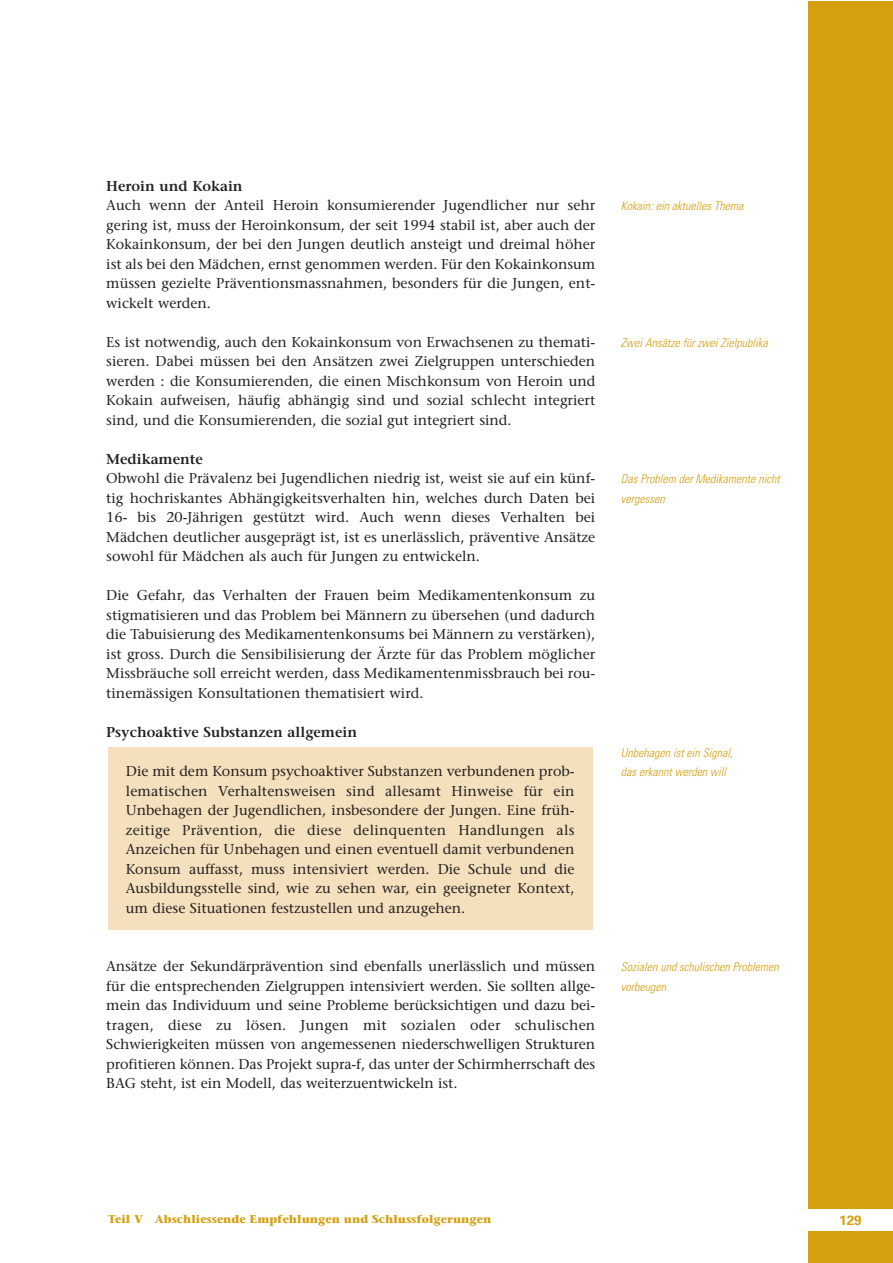
<style>
.page{position:relative;width:893px;height:1263px;background:#fff}
.page>*{position:absolute;margin:0;border:0;box-sizing:border-box;transform-origin:0 0}
.t1{font:14.25px/19.5px "Stone Serif";color:#231f20;text-align:justify}
.t2{font:600 14.25px "Stone Serif";color:#231f20}
.t3{font:700 13.5px "Univers";color:#d59f0f}
.t4{font:italic 300 condensed 12px/19.5px "Univers";color:#d59f0f}
.t5{font:700 11.25px "Stone Serif";color:#d59f0f}
</style>
<div class="page">
<div style="left:808px;top:1px;width:84px;height:1262px;background:#d59f0f"></div>
<div style="left:808px;top:1209px;width:84px;height:21px;background:#fff"></div>
<div style="left:108px;top:747px;width:485px;height:183px;background:#f4e0bc"></div>
<p class="t2" style="left:106px;top:180px;width:138px">Heroin und Kokain</p>
<p class="t1" style="left:106px;top:197px;width:491px">Auch wenn der Anteil Heroin konsumierender Jugendlicher nur sehr gering ist, muss der Heroinkonsum, der seit 1994 stabil ist, aber auch der Kokainkonsum, der bei den Jungen deutlich ansteigt und dreimal höher ist als bei den Mädchen, ernst genommen werden. Für den Kokainkonsum müssen gezielte Präventionsmassnahmen, besonders für die Jungen, ent&shy;wickelt werden.</p>
<p class="t1" style="left:106px;top:334px;width:491px">Es ist notwendig, auch den Kokainkonsum von Erwachsenen zu themati&shy;sieren. Dabei müssen bei den Ansätzen zwei Zielgruppen unterschieden werden : die Konsumierenden, die einen Mischkonsum von Heroin und Kokain aufweisen, häufig abhängig sind und sozial schlecht integriert sind, und die Konsumierenden, die sozial gut integriert sind.</p>
<p class="t2" style="left:106px;top:453px;width:98px">Medikamente</p>
<p class="t1" style="left:106px;top:470px;width:491px">Obwohl die Prävalenz bei Jugendlichen niedrig ist, weist sie auf ein künf&shy;tig hochriskantes Abhängigkeitsverhalten hin, welches durch Daten bei 16- bis 20-Jährigen gestützt wird. Auch wenn dieses Verhalten bei Mädchen deutlicher ausgeprägt ist, ist es unerlässlich, präventive Ansätze sowohl für Mädchen als auch für Jungen zu entwickeln.</p>
<p class="t1" style="left:106px;top:587px;width:491px">Die Gefahr, das Verhalten der Frauen beim Medikamentenkonsum zu stigmatisieren und das Problem bei Männern zu übersehen (und dadurch die Tabuisierung des Medikamentenkonsums bei Männern zu verstärken), ist gross. Durch die Sensibilisierung der Ärzte für das Problem möglicher Missbräuche soll erreicht werden, dass Medikamentenmissbrauch bei rou&shy;tinemässigen Konsultationen thematisiert wird.</p>
<p class="t2" style="left:106px;top:726px;width:252px">Psychoaktive Substanzen allgemein</p>
<p class="t1" style="left:126px;top:763px;width:450px">Die mit dem Konsum psychoaktiver Substanzen verbundenen prob&shy;lematischen Verhaltensweisen sind allesamt Hinweise für ein Unbehagen der Jugendlichen, insbesondere der Jungen. Eine früh&shy;zeitige Prävention, die diese delinquenten Handlungen als Anzeichen für Unbehagen und einen eventuell damit verbundenen Konsum auffasst, muss intensiviert werden. Die Schule und die Ausbildungsstelle sind, wie zu sehen war, ein geeigneter Kontext, um diese Situationen festzustellen und anzugehen.</p>
<p class="t1" style="left:106px;top:958px;width:490px">Ansätze der Sekundärprävention sind ebenfalls unerlässlich und müssen für die entsprechenden Zielgruppen intensiviert werden. Sie sollten allge&shy;mein das Individuum und seine Probleme berücksichtigen und dazu bei&shy;tragen, diese zu lösen. Jungen mit sozialen oder schulischen Schwierigkeiten müssen von angemessenen niederschwelligen Strukturen profitieren können. Das Projekt supra-f, das unter der Schirmherrschaft des BAG steht, ist ein Modell, das weiterzuentwickeln ist.</p>
<p class="t4" style="left:621px;top:198px;width:124px">Kokain: ein aktuelles Thema</p>
<p class="t4" style="left:621px;top:334px;width:148px">Zwei Ansätze für zwei Zielpublika</p>
<p class="t4" style="left:621px;top:471px;width:160px">Das Problem der Medikamente nicht vergessen</p>
<p class="t4" style="left:621px;top:744px;width:114px">Unbehagen ist ein Signal, das erkannt werden will</p>
<p class="t4" style="left:621px;top:958px;width:159px">Sozialen und schulischen Problemen vorbeugen</p>
<p class="t5" style="left:108px;top:1215px;width:385px">Teil V Abschliessende Empfehlungen und Schlussfolgerungen</p>
<p class="t3" style="left:839px;top:1215px;width:24px">129</p>
</div>
